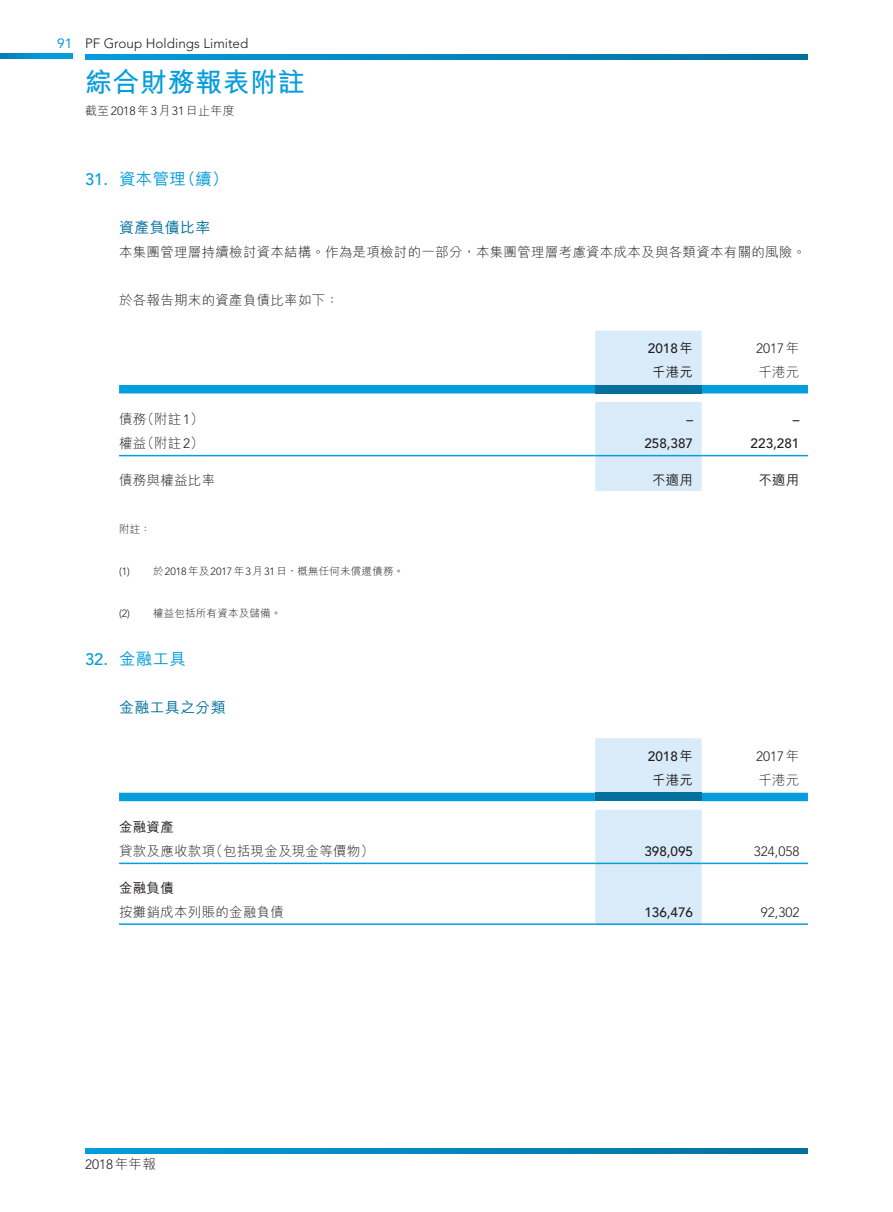
<style>
.page{position:relative;width:893px;height:1212px;background:#fff}
.page>*{position:absolute;margin:0;border:0;box-sizing:border-box;transform-origin:0 0}
.t1{font:700 27px "M Hei HK";letter-spacing:.02em;color:#069ddc}
._01_H1{font:500 16.5px "M Hei HK";letter-spacing:.02em;color:#069ddc}
._01_H1-2{font:500 16.5px "Avenir LT Std";color:#069ddc}
._02_H2{font:500 15px "M Hei HK";letter-spacing:.02em;color:#03709e}
._00_txt{font:300 13.5px "M Hei HK";letter-spacing:.02em;color:#231f20}
._50_Table_txt{font:300 13.5px "M Hei HK";letter-spacing:.02em;color:#231f20}
._50_Table_txt-2{font:300 13.5px "Avenir LT Std";color:#231f20}
._50_Table_txt-3{font:500 13.5px "Avenir LT Std";color:#231f20}
._50_Table_txt-4{font:500 13.5px "M Hei HK";letter-spacing:.02em;color:#231f20}
.t2{font:13.5px "Avenir LT Std";color:#069ddc}
.t3{font:300 12px "M Hei HK";letter-spacing:.02em;color:#231f20}
._06_Notes{font:300 10.5px "M Hei HK";letter-spacing:.02em;color:#231f20}
._06_Notes-2{font:300 10.5px "Avenir LT Std";color:#231f20}
.s1{font-family:"Avenir LT Std"}
.s2{font-family:"M Hei HK"}
</style>
<div class="page">
<svg style="left:85px;top:1148px;width:723px;height:5px"></svg>
<svg style="left:85px;top:54px;width:723px;height:6px"></svg>
<svg style="left:0;top:54px;width:72px;height:5px"></svg>
<svg style="left:119px;top:331px;width:689px;height:160px"></svg>
<div style="left:595px;top:385px;width:107px;height:8px;background:#03709e"></div>
<hr style="left:119px;top:455px;width:476px;height:1px;background:#069ddc">
<hr style="left:595px;top:455px;width:107px;height:1px;background:#069ddc">
<hr style="left:702px;top:455px;width:106px;height:1px;background:#069ddc">
<svg style="left:119px;top:738px;width:689px;height:185px"></svg>
<div style="left:595px;top:793px;width:107px;height:8px;background:#03709e"></div>
<hr style="left:119px;top:863px;width:476px;height:1px;background:#069ddc">
<hr style="left:595px;top:863px;width:107px;height:1px;background:#069ddc">
<hr style="left:702px;top:863px;width:106px;height:1px;background:#069ddc">
<hr style="left:119px;top:923px;width:476px;height:2px;background:#069ddc">
<hr style="left:595px;top:923px;width:107px;height:2px;background:#069ddc">
<hr style="left:702px;top:923px;width:106px;height:2px;background:#069ddc">
<p class="t2" style="left:57px;top:35px;width:17px">91</p>
<p class="_50_Table_txt-2" style="left:85px;top:35px;width:165px">PF Group Holdings Limited</p>
<h1 class="t1" style="left:85px;top:63px;width:221px">綜合財務報表附註</h1>
<p class="t3" style="left:85px;top:104px;width:151px">截至<span class="s1">2018</span>年<span class="s1">3</span>月<span class="s1">31</span>日止年度</p>
<p class="_01_H1-2" style="left:85px;top:170px;width:24px">31.</p>
<p class="_01_H1" style="left:119px;top:167px;width:68px">資本管理</p>
<p class="_01_H1" style="left:179px;top:167px;width:51px">（續(</p>
<p class="_02_H2" style="left:119px;top:216px;width:93px">資產負債比率</p>
<p class="_00_txt" style="left:119px;top:245px;width:688px">本集團管理層持續檢討資本結構。作為是項檢討的一部分，本集團管理層考慮資本成本及與各類資本有關的風險。</p>
<p class="_00_txt" style="left:119px;top:293px;width:221px">於各報告期末的資產負債比率如下：</p>
<p class="_50_Table_txt-2" style="left:756px;top:340px;width:45px">2017 <span class="s2">年</span></p>
<p class="_50_Table_txt-3" style="left:648px;top:340px;width:47px">2018<span class="s2">年</span></p>
<p class="_50_Table_txt-4" style="left:652px;top:362px;width:43px">千港元</p>
<p class="_50_Table_txt" style="left:758px;top:365px;width:43px">千港元</p>
<p class="_01_H1-2" style="left:85px;top:649px;width:24px">32.</p>
<p class="_50_Table_txt" style="left:141px;top:412px;width:64px">（附註 (<span class="s1">1</span></p>
<p class="_50_Table_txt" style="left:119px;top:412px;width:29px">債務</p>
<p class="_50_Table_txt" style="left:141px;top:436px;width:64px">（附註 (<span class="s1">2</span></p>
<p class="_50_Table_txt" style="left:119px;top:436px;width:29px">權益</p>
<p class="_50_Table_txt" style="left:119px;top:473px;width:98px">債務與權益比率</p>
<p class="_06_Notes" style="left:119px;top:523px;width:33px">附註：</p>
<p class="_06_Notes" style="left:153px;top:565px;width:252px">於<span class="s1">2018</span>年及<span class="s1">2017</span>年<span class="s1">3</span>月<span class="s1">31</span>日，概無任何未償還債務。</p>
<p class="_06_Notes-2" style="left:119px;top:565px;width:12px">)1(</p>
<p class="_06_Notes" style="left:153px;top:607px;width:130px">權益包括所有資本及儲備。</p>
<p class="_06_Notes-2" style="left:119px;top:607px;width:12px">)2(</p>
<p class="_01_H1" style="left:119px;top:646px;width:68px">金融工具</p>
<p class="_02_H2" style="left:119px;top:696px;width:108px">金融工具之分類</p>
<p class="_50_Table_txt-3" style="left:686px;top:412px;width:8px">–</p>
<p class="_50_Table_txt-3" style="left:793px;top:412px;width:8px">–</p>
<p class="_50_Table_txt-3" style="left:644px;top:436px;width:50px">258,387</p>
<p class="_50_Table_txt-3" style="left:751px;top:436px;width:50px">223,281</p>
<p class="_50_Table_txt-4" style="left:652px;top:470px;width:43px">不適用</p>
<p class="_50_Table_txt-4" style="left:758px;top:470px;width:43px">不適用</p>
<p class="_50_Table_txt-3" style="left:648px;top:748px;width:47px">2018<span class="s2">年</span></p>
<p class="_50_Table_txt-2" style="left:756px;top:748px;width:45px">2017 <span class="s2">年</span></p>
<p class="_50_Table_txt-4" style="left:652px;top:770px;width:43px">千港元</p>
<p class="_50_Table_txt" style="left:758px;top:773px;width:43px">千港元</p>
<p class="_50_Table_txt-4" style="left:119px;top:817px;width:56px">金融資產</p>
<p class="_50_Table_txt" style="left:119px;top:844px;width:98px">貸款及應收款項</p>
<p class="_50_Table_txt-4" style="left:119px;top:878px;width:56px">金融負債</p>
<p class="_50_Table_txt" style="left:210px;top:844px;width:166px">（包括現金及現金等價物(</p>
<p class="_50_Table_txt-3" style="left:644px;top:843px;width:50px">398,095</p>
<p class="_50_Table_txt-2" style="left:754px;top:843px;width:47px">324,058</p>
<p class="_50_Table_txt" style="left:119px;top:905px;width:166px">按攤銷成本列賬的金融負債</p>
<p class="_50_Table_txt-3" style="left:644px;top:904px;width:50px">136,476</p>
<p class="_50_Table_txt-2" style="left:761px;top:904px;width:40px">92,302</p>
<p class="_50_Table_txt-2" style="left:85px;top:1156px;width:72px">2018<span class="s2">年年報</span></p>
</div>
